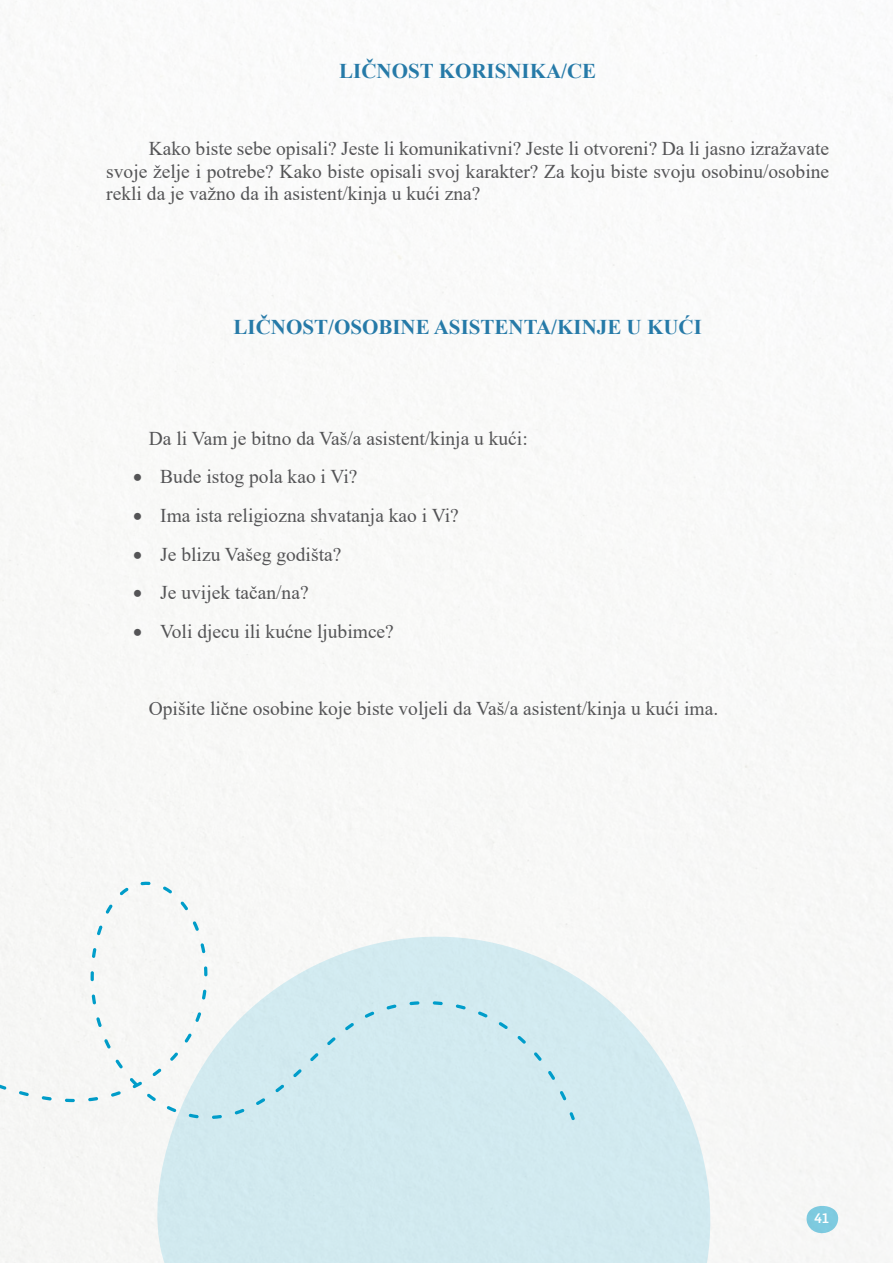
<style>
.page{position:relative;width:893px;height:1263px;background:#fff}
.page>*{position:absolute;margin:0;border:0;box-sizing:border-box;transform-origin:0 0}
.t1{font:700 21px "Times New Roman";color:#267aa8}
.t2{font:19.5px/22.5px "Times New Roman";color:#545456;text-align:justify}
.t3{font:500 13.5px "Flama";color:#fff}
</style>
<div class="page">
<svg style="left:806px;top:1204px;width:34px;height:31px"></svg>
<div style="left:0;top:882px;width:575px;height:238px;background:#f7f7f5"></div>
<svg style="left:135px;top:911px;width:584px;height:352px;fill:#d2ebf0"></svg>
<p class="t1" style="left:339px;top:56px;width:258px">LIČNOST KORISNIKA/CE</p>
<p class="t2" style="left:106px;top:137px;width:724px;text-indent:43px">Kako biste sebe opisali? Jeste li komunikativni? Jeste li otvoreni? Da li jasno izražavate svoje želje i potrebe? Kako biste opisali svoj karakter? Za koju biste svoju osobinu/osobine rekli da je važno da ih asistent/kinja u kući zna?</p>
<p class="t1" style="left:234px;top:312px;width:470px">LIČNOST/OSOBINE ASISTENTA/KINJE U KUĆI</p>
<p class="t2" style="left:149px;top:426px;width:380px">Da li Vam je bitno da Vaš/a asistent/kinja u kući:</p>
<p class="t2" style="left:133px;top:465px;width:226px">• Bude istog pola kao i Vi?</p>
<p class="t2" style="left:133px;top:503px;width:327px">• Ima ista religiozna shvatanja kao i Vi?</p>
<p class="t2" style="left:133px;top:542px;width:210px">• Je blizu Vašeg godišta?</p>
<p class="t2" style="left:133px;top:581px;width:177px">• Je uvijek tačan/na?</p>
<p class="t2" style="left:133px;top:619px;width:262px">• Voli djecu ili kućne ljubimce?</p>
<p class="t2" style="left:149px;top:697px;width:571px">Opišite lične osobine koje biste voljeli da Vaš/a asistent/kinja u kući ima.</p>
<p class="t3" style="left:814px;top:1209px;width:16px">41</p>
</div>
